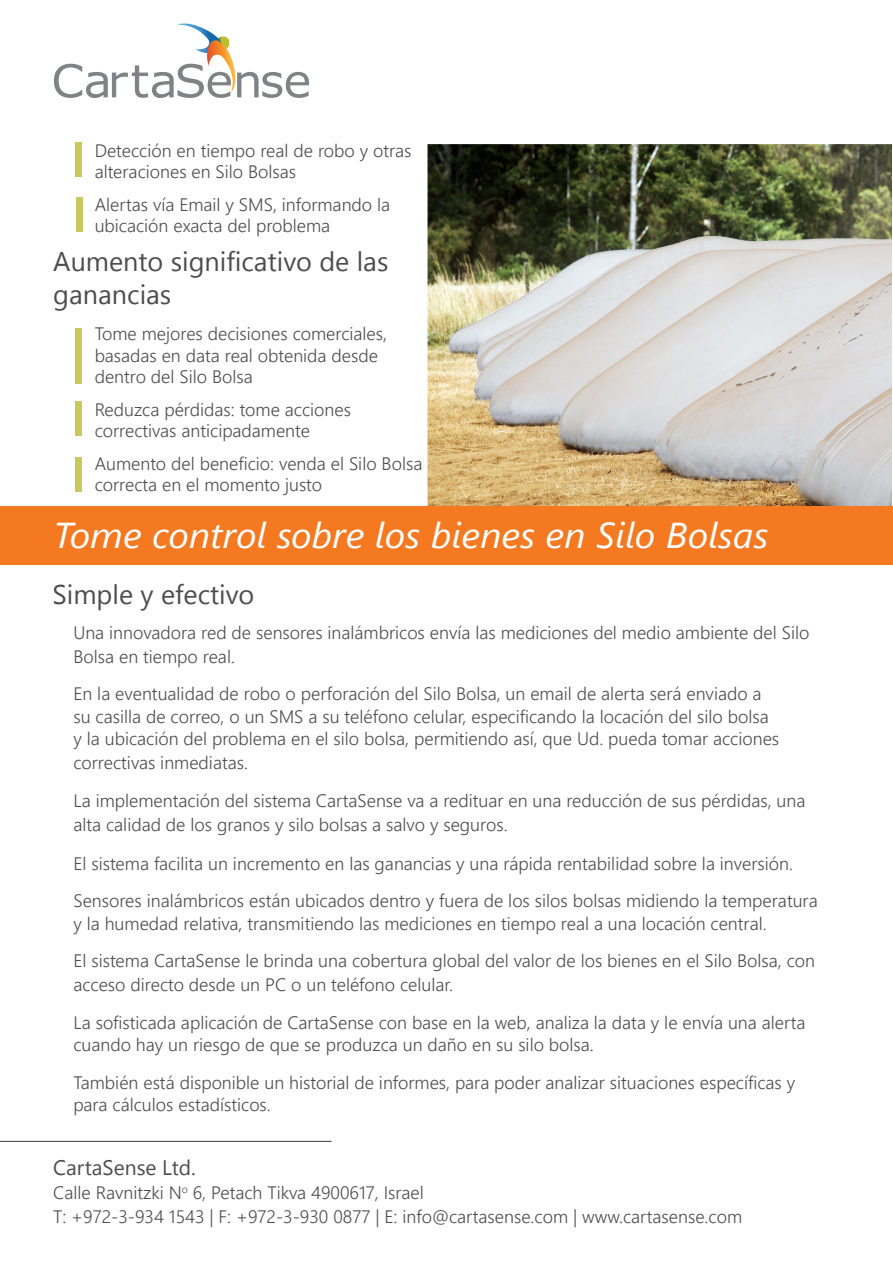
<style>
.page{position:relative;width:893px;height:1263px;background:#fff}
.page>*{position:absolute;margin:0;border:0;box-sizing:border-box;transform-origin:0 0}
.address{font:italic 36px "Segoe UI";color:#fff;scale:1.06 1}
.run_txt{font:27px/32.4px "Segoe UI";color:#4d4d4d}
.address-2{font:27px "Segoe UI";color:#4d4d4d}
.address-3{font:21px "Segoe UI";color:#4d4d4d}
.address-4{font:300 18px/24px "Segoe UI";color:#4d4d4d}
.run_txt-2{font:300 18px/21.6px "Segoe UI";color:#4d4d4d}
</style>
<div class="page">
<hr style="left:0;top:1141px;width:332px;height:1px;background:#231f20">
<img style="left:428px;top:144px;width:464px;height:362px">
<div style="left:75px;top:328px;width:7px;height:55px;background:#c8cb5b"></div>
<div style="left:75px;top:142px;width:7px;height:35px;background:#c8cb5b"></div>
<div style="left:76px;top:197px;width:6px;height:35px;background:#c8cb5b"></div>
<div style="left:75px;top:401px;width:7px;height:35px;background:#c8cb5b"></div>
<div style="left:75px;top:457px;width:7px;height:35px;background:#c8cb5b"></div>
<div style="left:0;top:506px;width:893px;height:58px;background:#f47921"></div>
<svg style="left:54px;top:24px;width:255px;height:74px"></svg>
<p class="run_txt-2" style="left:95px;top:139px;width:318px">Detección en tiempo real de robo y otras alteraciones en Silo Bolsas</p>
<p class="run_txt-2" style="left:95px;top:193px;width:297px">Alertas vía Email y SMS, informando la ubicación exacta del problema</p>
<p class="run_txt" style="left:53px;top:244px;width:337px">Aumento significativo de las ganancias</p>
<p class="run_txt-2" style="left:95px;top:322px;width:294px">Tome mejores decisiones comerciales, basadas en data real obtenida desde dentro del Silo Bolsa</p>
<p class="run_txt-2" style="left:95px;top:398px;width:258px">Reduzca pérdidas: tome acciones correctivas anticipadamente</p>
<p class="run_txt-2" style="left:95px;top:452px;width:329px">Aumento del beneficio: venda el Silo Bolsa correcta en el momento justo</p>
<p class="address" style="left:53px;top:510px;width:676px">Tome control sobre los bienes en Silo Bolsas</p>
<p class="address-2" style="left:52px;top:574px;width:203px">Simple y efectivo</p>
<p class="address-4" style="left:73px;top:620px;width:738px">Una innovadora red de sensores inalámbricos envía las mediciones del medio ambiente del Silo<br>Bolsa en tiempo real.</p>
<p class="address-4" style="left:73px;top:682px;width:707px;line-height:23px">En la eventualidad de robo o perforación del Silo Bolsa, un email de alerta será enviado a su casilla de correo, o un SMS a su teléfono celular, especificando la locación del silo bolsa y la ubicación del problema en el silo bolsa, permitiendo así, que Ud. pueda tomar acciones correctivas inmediatas.</p>
<p class="address-4" style="left:73px;top:788px;width:733px">La implementación del sistema CartaSense va a redituar en una reducción de sus pérdidas, una alta calidad de los granos y silo bolsas a salvo y seguros.</p>
<p class="address-4" style="left:73px;top:851px;width:721px">El sistema facilita un incremento en las ganancias y una rápida rentabilidad sobre la inversión.</p>
<p class="address-4" style="left:73px;top:889px;width:746px;line-height:22.5px">Sensores inalámbricos están ubicados dentro y fuera de los silos bolsas midiendo la temperatura y la humedad relativa, transmitiendo las mediciones en tiempo real a una locación central.</p>
<p class="address-4" style="left:73px;top:948px;width:743px">El sistema CartaSense le brinda una cobertura global del valor de los bienes en el Silo Bolsa, con acceso directo desde un PC o un teléfono celular.</p>
<p class="address-4" style="left:73px;top:1010px;width:733px;line-height:22.5px">La sofisticada aplicación de CartaSense con base en la web, analiza la data y le envía una alerta cuando hay un riesgo de que se produzca un daño en su silo bolsa.</p>
<p class="address-4" style="left:73px;top:1070px;width:723px;line-height:22.5px">También está disponible un historial de informes, para poder analizar situaciones específicas y para cálculos estadísticos.</p>
<p class="address-3" style="left:53px;top:1151px;width:144px">CartaSense Ltd.</p>
<p class="address-4" style="left:53px;top:1179px;width:372px">Calle Ravnitzki N<sup>o</sup> 6, Petach Tikva 4900617, Israel</p>
<p class="address-4" style="left:53px;top:1203px;width:690px">T: +972-3-934 1543 | F: +972-3-930 0877 | E: info@cartasense.com | www.cartasense.com</p>
</div>
